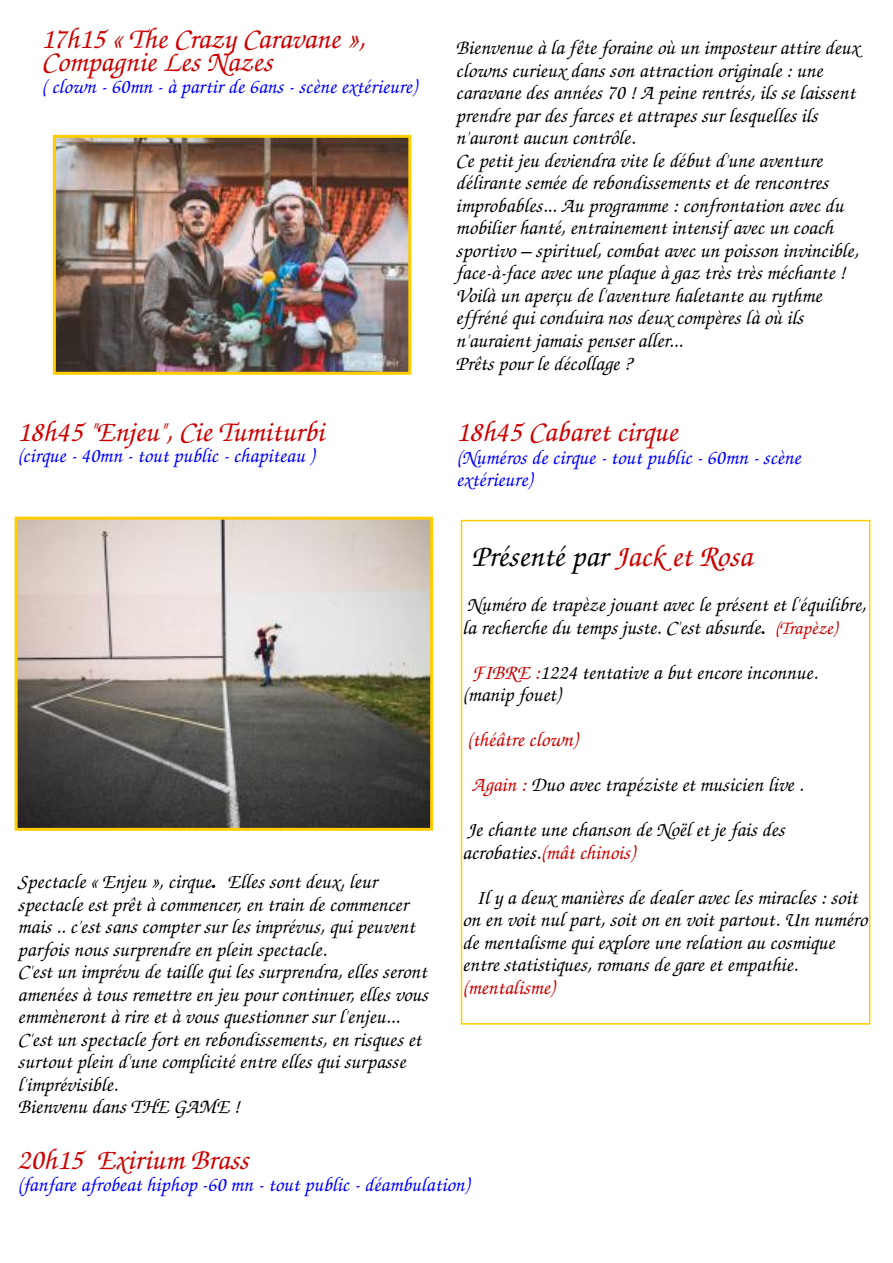
<style>
.page{position:relative;width:893px;height:1263px;background:#fff}
.page>*{position:absolute;margin:0;border:0;box-sizing:border-box;transform-origin:0 0}
.t1{font:italic 500 31.5px "URW Chancery L";color:#000}
.t2{font:italic 500 30px/22.5px "URW Chancery L";color:#c00}
.t3{font:italic 500 21px/22.5px "URW Chancery L";color:#000}
.t4{font:italic 500 21px/22.5px "URW Chancery L";color:#00f}
.t5{font:italic 500 21px "URW Chancery L";color:#c00}
.s1{font-family:"Abyssinica SIL";font-weight:400;font-style:normal}
.s2{color:#c00}
.s3{font-family:"Abyssinica SIL";font-weight:400;font-style:normal;font-size:18px}
.s4{font-size:19.5px;color:#c00}
</style>
<div class="page">
<img style="left:57px;top:139px;width:350px;height:232px">
<div style="left:53px;top:135px;width:358px;height:240px;border:3px solid #fc0"></div>
<img style="left:19px;top:521px;width:410px;height:306px">
<div style="left:15px;top:517px;width:418px;height:314px;border:3px solid #fc0"></div>
<div style="left:461px;top:520px;width:409px;height:505px;border:2px solid #fc0"></div>
<h2 class="t2" style="left:41px;top:30px;width:325px">17h15 « The Crazy Caravane »,<br>Compagnie Les Nazes</h2>
<p class="t4" style="left:41px;top:77px;width:377px">( clown - 60mn - à partir de 6ans - scène extérieure)</p>
<h2 class="t2" style="left:17px;top:423px;width:308px">18h45 "Enjeu", Cie Tumiturbi</h2>
<p class="t4" style="left:17px;top:446px;width:298px">(cirque - 40mn - tout public - chapiteau )</p>
<p class="t3" style="left:18px;top:872px;width:412px">Spectacle « Enjeu », cirque<span class="s1">.</span> Elles sont deux, leur spectacle est prêt à commencer, en train de commencer mais .. c'est sans compter sur les imprévus, qui peuvent parfois nous surprendre en plein spectacle.<br>C'est un imprévu de taille qui les surprendra, elles seront amenées à tous remettre en jeu pour continuer, elles vous emmèneront à rire et à vous questionner sur l'enjeu...<br>C'est un spectacle fort en rebondissements, en risques et surtout plein d'une complicité entre elles qui surpasse l'imprévisible.<br>Bienvenu dans THE GAME !</p>
<p class="t3" style="left:456px;top:39px;width:405px">Bienvenue à la fête foraine où un imposteur attire deux clowns curieux dans son attraction originale : une caravane des années 70 ! A peine rentrés, ils se laissent prendre par des farces et attrapes sur lesquelles ils n'auront aucun contrôle.<br>Ce petit jeu deviendra vite le début d'une aventure délirante semée de rebondissements et de rencontres improbables... Au programme : confrontation avec du mobilier hanté, entrainement intensif avec un coach sportivo – spirituel, combat avec un poisson invincible, face-à-face avec une plaque à gaz très très méchante !<br>Voilà un aperçu de l'aventure haletante au rythme effréné qui conduira nos deux compères là où ils n'auraient jamais penser aller...<br>Prêts pour le décollage ?</p>
<h2 class="t2" style="left:456px;top:423px;width:223px">18h45 Cabaret cirque</h2>
<p class="t4" style="left:456px;top:448px;width:346px">(Numéros de cirque - tout public - 60mn - scène extérieure)</p>
<h1 class="t1" style="left:471px;top:545px;width:282px">Présenté par <span class="s2">Jack et Rosa</span></h1>
<p class="t3" style="left:462px;top:596px;width:405px">Numéro de trapèze jouant avec le présent et l'équilibre, la recherche du temps juste. C'est absurde<span class="s3">.</span> <span class="s4">(Trapèze)</span></p>
<p class="t3" style="left:462px;top:663px;width:357px;text-indent:9px"><span class="s2">FIBRE :</span>1224 tentative a but encore inconnue. (manip fouet)</p>
<p class="t3" style="left:467px;top:719px;width:338px;line-height:45px"><span class="s2">(théâtre clown)<br>Again :</span> Duo avec trapéziste et musicien live .<br>Je chante une chanson de Noël et je fais des</p>
<p class="t3" style="left:476px;top:832px;width:383px;line-height:45px;text-indent:-14px">acrobaties.<span class="s2">(mât chinois)<br></span>Il y a deux manières de dealer avec les miracles : soit</p>
<p class="t3" style="left:462px;top:911px;width:406px">on en voit nul part, soit on en voit partout. Un numéro de mentalisme qui explore une relation au cosmique entre statistiques, romans de gare et empathie.</p>
<p class="t5" style="left:462px;top:980px;width:94px">(mentalisme)</p>
<h2 class="t2" style="left:17px;top:1151px;width:233px">20h15 Exirium Brass</h2>
<p class="t4" style="left:17px;top:1175px;width:453px">(fanfare afrobeat hiphop -60 mn - tout public - déambulation)</p>
</div>
